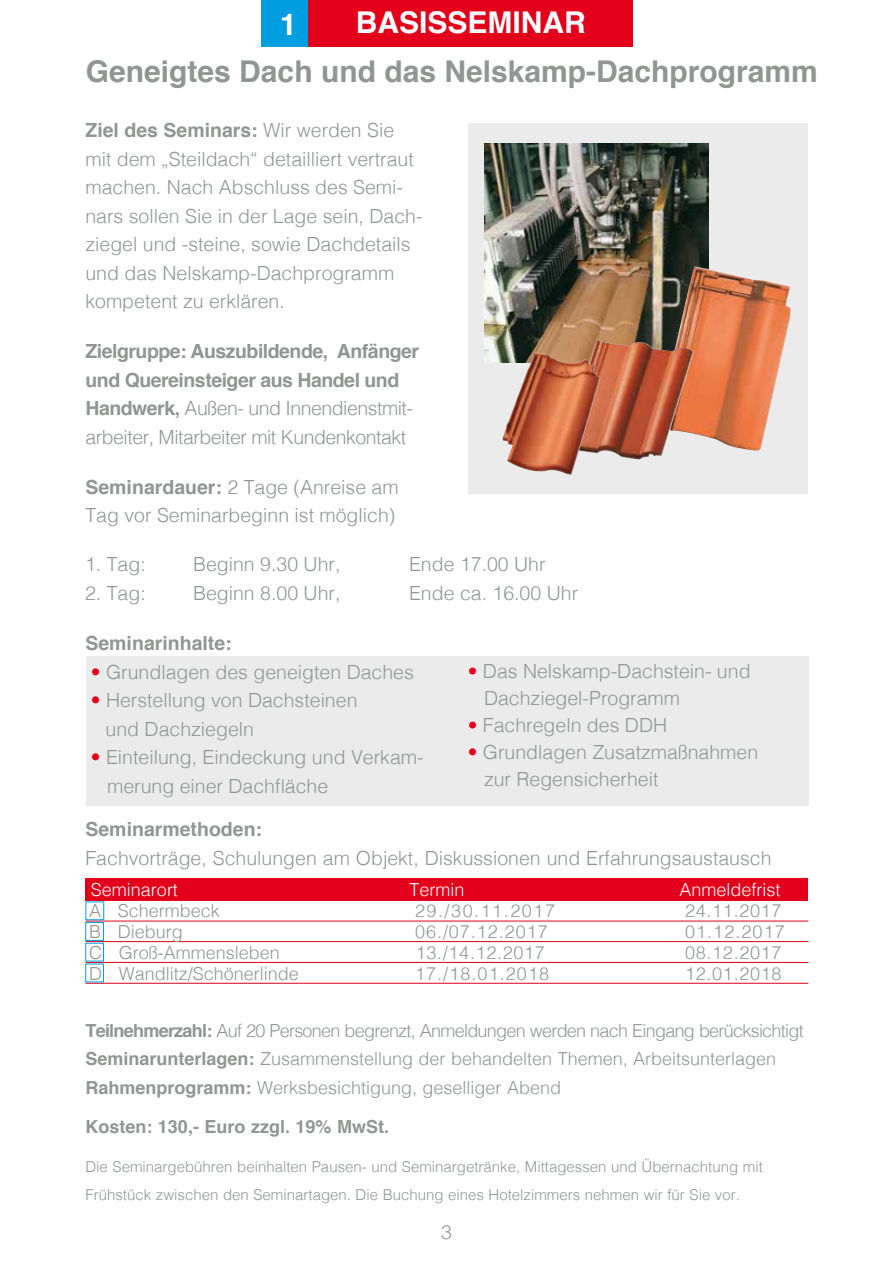
<style>
.page{position:relative;width:893px;height:1263px;background:#fff}
.page>*{position:absolute;margin:0;border:0;box-sizing:border-box;transform-origin:0 0}
.t1{font:700 30px "Helvetica";color:#909793}
.t2{font:700 30px "Helvetica";color:#fff}
.t3{font:300 19.5px/28.5px "Helvetica";color:#909793}
.t4{font:700 19.5px/28.5px "Helvetica";letter-spacing:-.025em;color:#909793}
.t5{font:700 19.5px "Helvetica";color:#909793}
.t6{font:300 18px/28.5px "Helvetica";color:#909793}
.t7{font:700 18px "Helvetica";color:#909793}
.t8{font:300 18px "Helvetica";color:#fff}
.t9{font:300 18px "Helvetica";letter-spacing:.055em;color:#909793}
.t10{font:300 18px "Helvetica";letter-spacing:.04em;color:#909793}
.t11{font:300 18px "Helvetica";letter-spacing:.06em;color:#909793}
.t12{font:300 17.85px "Helvetica";letter-spacing:.085em;color:#909793}
.t13{font:300 15px/28.5px "Helvetica";color:#909793}
.s1{font-weight:700}
.s2{font-weight:300}
.s3{color:#e2001a}
.s4{font-family:"Helvetica Neue";font-weight:400;color:#e2001a}
</style>
<div class="page">
<div style="left:468px;top:123px;width:339px;height:370px;background:#ebebec"></div>
<div style="left:86px;top:656px;width:722px;height:150px;background:#ebebec"></div>
<div style="left:85px;top:878px;width:723px;height:23px;background:#e2001a"></div>
<hr style="left:85px;top:921px;width:723px;height:1px;background:#e2001a">
<hr style="left:85px;top:941px;width:723px;height:1px;background:#e2001a">
<hr style="left:85px;top:962px;width:723px;height:1px;background:#e2001a">
<hr style="left:85px;top:983px;width:723px;height:1px;background:#e2001a">
<div style="left:86px;top:902px;width:18px;height:18px;border:1px solid #009ee0"></div>
<div style="left:85px;top:922px;width:19px;height:18px;border:1px solid #009ee0"></div>
<div style="left:85px;top:943px;width:19px;height:18px;border:1px solid #009ee0"></div>
<div style="left:85px;top:964px;width:19px;height:18px;border:1px solid #009ee0"></div>
<img style="left:485px;top:144px;width:224px;height:218px">
<img style="left:659px;top:267px;width:131px;height:184px">
<img style="left:591px;top:340px;width:6px;height:13px">
<img style="left:502px;top:353px;width:98px;height:122px">
<div style="left:262px;top:0;width:371px;height:46px;background:#e2001a"></div>
<div style="left:262px;top:0;width:46px;height:46px;background:#009ee0"></div>
<h1 class="t2" style="left:280px;top:1px;width:18px">1</h1>
<h1 class="t2" style="left:356px;top:-1px;width:232px">BASISSEMINAR</h1>
<h1 class="t1" style="left:86px;top:47px;width:733px">Geneigtes Dach und das Nelskamp-Dachprogramm</h1>
<p class="t3" style="left:85px;top:115px;width:339px"><span class="s1">Ziel des Seminars:</span> Wir werden Sie mit dem „Steildach“ detailliert vertraut machen. Nach Abschluss des Semi&shy;nars sollen Sie in der Lage sein, Dach&shy;ziegel und -steine, sowie Dachdetails und das Nelskamp-Dachprogramm kompetent zu erklären.</p>
<p class="t4" style="left:85px;top:337px;width:335px">Zielgruppe: Auszubildende, Anfänger und Quereinsteiger aus Handel und Handwerk, <span class="s2">Außen- und Innendienstmit&shy;arbeiter, Mitarbeiter mit Kundenkontakt</span></p>
<p class="t3" style="left:85px;top:471px;width:315px"><span class="s1">Seminardauer:</span> 2 Tage (Anreise am<br>Tag vor Seminarbeginn ist möglich)</p>
<p class="t3" style="left:85px;top:548px;width:62px">1. Tag:</p>
<p class="t3" style="left:193px;top:548px;width:149px">Beginn 9.30 Uhr,</p>
<p class="t3" style="left:409px;top:548px;width:138px">Ende 17.00 Uhr</p>
<p class="t3" style="left:85px;top:577px;width:62px">2. Tag:</p>
<p class="t3" style="left:193px;top:577px;width:149px">Beginn 8.00 Uhr,</p>
<p class="t3" style="left:409px;top:577px;width:171px">Ende ca. 16.00 Uhr</p>
<p class="t5" style="left:85px;top:627px;width:148px">Seminarinhalte:</p>
<p class="t3" style="left:91px;top:656px;width:324px"><span class="s3">•</span> Grundlagen des geneigten Daches</p>
<p class="t3" style="left:106px;top:684px;width:253px;text-indent:-15px"><span class="s3">•</span> Herstellung von Dachsteinen und Dachziegeln</p>
<p class="t3" style="left:107px;top:741px;width:318px;text-indent:-16px"><span class="s3">•</span> Einteilung, Eindeckung und Verkam&shy;merung einer Dachfläche</p>
<p class="t3" style="left:484px;top:656px;width:268px;line-height:27px;text-indent:-16px"><span class="s4">•</span> Das Nelskamp-Dachstein- und<br>Dachziegel-Programm</p>
<p class="t3" style="left:468px;top:709px;width:201px"><span class="s4">•</span> Fachregeln des DDH</p>
<p class="t3" style="left:484px;top:737px;width:276px;line-height:27px;text-indent:-16px"><span class="s3">•</span> Grundlagen Zusatzmaßnahmen zur Regensicherheit</p>
<p class="t5" style="left:85px;top:814px;width:178px">Seminarmethoden:</p>
<p class="t3" style="left:85px;top:842px;width:688px">Fachvorträge, Schulungen am Objekt, Diskussionen und Erfahrungsaustausch</p>
<p class="t8" style="left:91px;top:874px;width:89px">Seminarort</p>
<p class="t8" style="left:409px;top:874px;width:57px">Termin</p>
<p class="t8" style="left:679px;top:874px;width:103px">Anmeldefrist</p>
<p class="t6" style="left:89px;top:895px;width:132px">A Schermbeck</p>
<p class="t12" style="left:415px;top:895px;width:141px">29./30.11.2017</p>
<p class="t6" style="left:685px;top:895px;width:98px">24.11.2017</p>
<p class="t6" style="left:89px;top:916px;width:95px">B Dieburg</p>
<p class="t9" style="left:415px;top:916px;width:134px">06./07.12.2017</p>
<p class="t6" style="left:685px;top:916px;width:101px">01.12.2017</p>
<p class="t6" style="left:89px;top:937px;width:192px">C Groß-Ammensleben</p>
<p class="t10" style="left:416px;top:937px;width:131px">13./14.12.2017</p>
<p class="t6" style="left:685px;top:937px;width:98px">08.12.2017</p>
<p class="t6" style="left:89px;top:958px;width:211px">D Wandlitz/Schönerlinde</p>
<p class="t11" style="left:415px;top:958px;width:136px">17./18.01.2018</p>
<p class="t6" style="left:685px;top:958px;width:98px">12.01.2018</p>
<p class="t6" style="left:85px;top:1015px;width:720px"><span class="s1">Teilnehmerzahl:</span> Auf 20 Personen begrenzt, Anmeldungen werden nach Eingang berücksichtigt<br><span class="s1">Seminarunterlagen:</span> Zusammenstellung der behandelten Themen, Arbeitsunterlagen<br><span class="s1">Rahmenprogramm:</span> Werksbesichtigung, geselliger Abend</p>
<p class="t7" style="left:85px;top:1112px;width:305px">Kosten: 130,- Euro zzgl. 19% MwSt.</p>
<p class="t13" style="left:85px;top:1151px;width:679px">Die Seminargebühren beinhalten Pausen- und Seminargetränke, Mittagessen und Übernachtung mit<br>Frühstück zwischen den Seminartagen. Die Buchung eines Hotelzimmers nehmen wir für Sie vor.</p>
<p class="t3" style="left:441px;top:1216px;width:12px">3</p>
</div>
